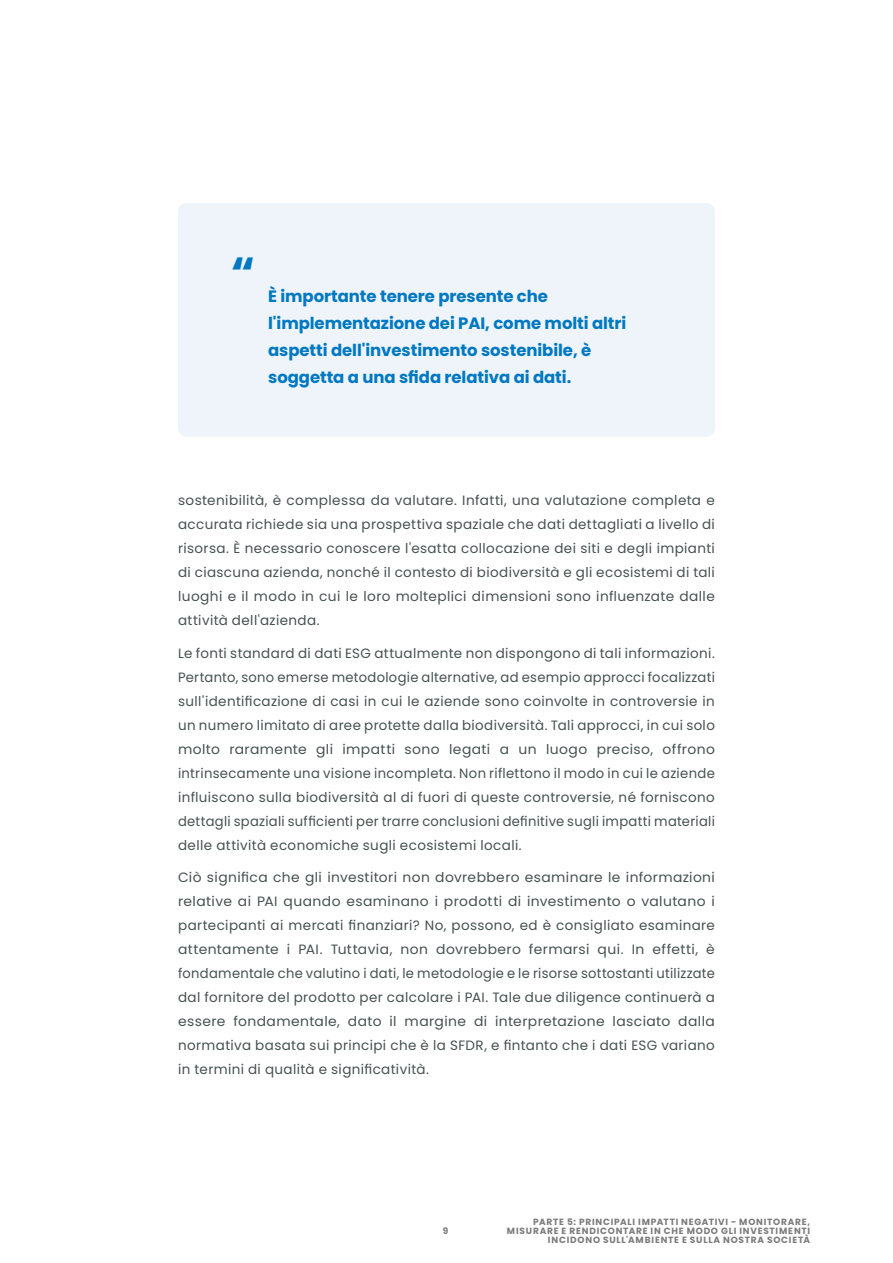
<style>
.page{position:relative;width:893px;height:1263px;background:#fff}
.page>*{position:absolute;margin:0;border:0;box-sizing:border-box;transform-origin:0 0}
.t1{font:700 45px "Poppins";color:#0078c2}
.t2{font:700 16.5px/27px "Poppins";letter-spacing:-.005em;color:#0078c2}
.t3{font:13.5px/24px "Poppins";letter-spacing:.03em;color:#475151;text-align:justify}
.t4{font:700 9px/9px "Poppins";letter-spacing:.085em;color:#7c7b7b;text-align:right}
</style>
<div class="page">
<div style="left:178px;top:203px;width:537px;height:234px;background:#eef4f9;border-radius:9px"></div>
<h1 class="t1" style="left:231px;top:247px;width:26px">“</h1>
<p class="t2" style="left:268px;top:283px;width:360px">È importante tenere presente che l'implementazione dei PAI, come molti altri aspetti dell'investimento sostenibile, è soggetta a una sfida relativa ai dati.</p>
<p class="t3" style="left:178px;top:488px;width:538px">sostenibilità, è complessa da valutare. Infatti, una valutazione completa e accurata richiede sia una prospettiva spaziale che dati dettagliati a livello di risorsa. È necessario conoscere l'esatta collocazione dei siti e degli impianti di ciascuna azienda, nonché il contesto di biodiversità e gli ecosistemi di tali luoghi e il modo in cui le loro molteplici dimensioni sono influenzate dalle attività dell'azienda.</p>
<p class="t3" style="left:178px;top:641px;width:538px">Le fonti standard di dati ESG attualmente non dispongono di tali informazioni.<br>Pertanto, sono emerse metodologie alternative, ad esempio approcci focalizzati sull'identificazione di casi in cui le aziende sono coinvolte in controversie in un numero limitato di aree protette dalla biodiversità. Tali approcci, in cui solo molto raramente gli impatti sono legati a un luogo preciso, offrono intrinsecamente una visione incompleta. Non riflettono il modo in cui le aziende influiscono sulla biodiversità al di fuori di queste controversie, né forniscono dettagli spaziali sufficienti per trarre conclusioni definitive sugli impatti materiali delle attività economiche sugli ecosistemi locali.</p>
<p class="t3" style="left:178px;top:865px;width:538px">Ciò significa che gli investitori non dovrebbero esaminare le informazioni relative ai PAI quando esaminano i prodotti di investimento o valutano i partecipanti ai mercati finanziari? No, possono, ed è consigliato esaminare attentamente i PAI. Tuttavia, non dovrebbero fermarsi qui. In effetti, è fondamentale che valutino i dati, le metodologie e le risorse sottostanti utilizzate dal fornitore del prodotto per calcolare i PAI. Tale due diligence continuerà a essere fondamentale, dato il margine di interpretazione lasciato dalla normativa basata sui principi che è la SFDR, e fintanto che i dati ESG variano in termini di qualità e significatività.</p>
<p class="t4" style="left:443px;top:1226px;width:7px">9</p>
<p class="t4" style="left:507px;top:1217px;width:305px">PARTE 5: PRINCIPALI IMPATTI NEGATIVI - MONITORARE,<br>MISURARE E RENDICONTARE IN CHE MODO GLI INVESTIMENTI<br>INCIDONO SULL'AMBIENTE E SULLA NOSTRA SOCIETÀ</p>
</div>
